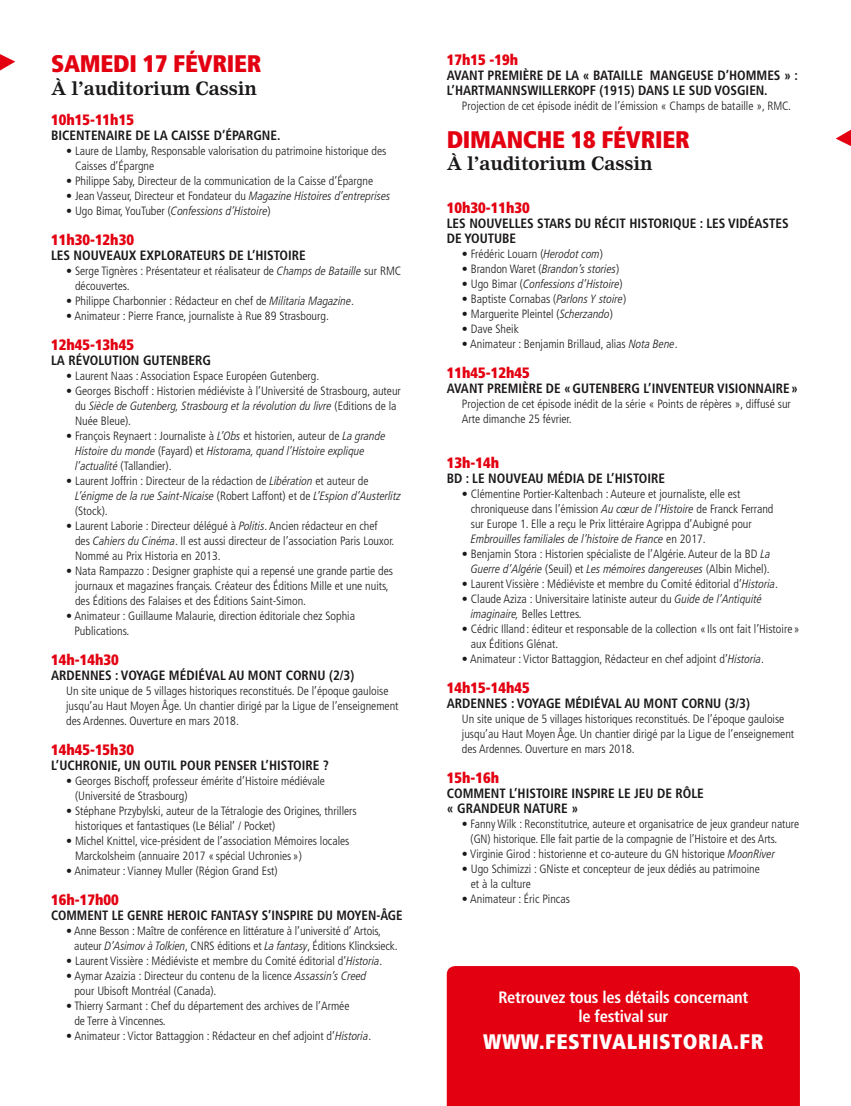
<style>
.page{position:relative;width:851px;height:1106px;background:#fff}
.page>*{position:absolute;margin:0;border:0;box-sizing:border-box;transform-origin:0 0}
.t1{font:900 condensed 24px "Frutiger LT Std";letter-spacing:-.01em;color:#e30011}
.t2{font:900 condensed 21px "Frutiger LT Std";letter-spacing:.03em;color:#fff}
.t3{font:700 18px "Nimrod";letter-spacing:-.01em;color:#1b1819}
.t4{font:700 condensed 16.5px/19.5px "Frutiger LT Std";letter-spacing:-.015em;color:#fff;text-align:center}
.t5{font:900 condensed 15px "Frutiger LT Std";color:#e30011}
.t6{font:700 condensed 13.5px/15px "Frutiger LT Std";color:#1b1819}
.t7{font:700 condensed 13.5px "Frutiger LT Std";color:#1b1819;scale:.95 1}
.t8{font:300 condensed 12px/15px "Frutiger LT Std";color:#1b1819}
.t9{font:italic 300 condensed 12px "Frutiger LT Std";color:#1b1819}
.s1{font-style:italic}
.s2{font-style:normal}
</style>
<div class="page">
<div style="left:446px;top:966px;width:353px;height:140px;background:#e30011"></div>
<svg style="left:0;top:54px;width:15px;height:17px"></svg>
<svg style="left:835px;top:130px;width:15px;height:16px"></svg>
<h1 class="t1" style="left:51px;top:49px;width:212px">SAMEDI 17 FÉVRIER</h1>
<h3 class="t3" style="left:51px;top:77px;width:207px">À l’auditorium Cassin</h3>
<p class="t5" style="left:51px;top:110px;width:84px">10h15-11h15</p>
<p class="t6" style="left:51px;top:127px;width:231px">BICENTENAIRE DE LA CAISSE D’ÉPARGNE.</p>
<p class="t8" style="left:75px;top:143px;width:313px;text-indent:-9px">• Laure de Llamby, Responsable valorisation du patrimoine historique des<br>Caisses d’Épargne</p>
<p class="t8" style="left:66px;top:173px;width:308px">• Philippe Saby, Directeur de la communication de la Caisse d’Épargne</p>
<p class="t8" style="left:66px;top:188px;width:326px">• Jean Vasseur, Directeur et Fondateur du <span class="s1">Magazine Histoires d’entreprises</span></p>
<p class="t9" style="left:66px;top:204px;width:206px"><span class="s2">• Ugo Bimar, YouTuber (</span>Confessions d’Histoire<span class="s2">)</span></p>
<p class="t5" style="left:51px;top:230px;width:84px">11h30-12h30</p>
<p class="t6" style="left:51px;top:247px;width:256px">LES NOUVEAUX EXPLORATEURS DE L’HISTOIRE</p>
<p class="t8" style="left:75px;top:263px;width:328px;text-indent:-9px">• Serge Tignères : Présentateur et réalisateur de <span class="s1">Champs de Bataille</span> sur RMC découvertes.</p>
<p class="t8" style="left:66px;top:293px;width:289px">• Philippe Charbonnier : Rédacteur en chef de <span class="s1">Militaria Magazine</span>.</p>
<p class="t8" style="left:66px;top:308px;width:264px">• Animateur : Pierre France, journaliste à Rue 89 Strasbourg.</p>
<p class="t5" style="left:51px;top:335px;width:84px">12h45-13h45</p>
<p class="t6" style="left:51px;top:352px;width:161px">LA RÉVOLUTION GUTENBERG</p>
<p class="t8" style="left:66px;top:368px;width:254px">• Laurent Naas : Association Espace Européen Gutenberg.</p>
<p class="t8" style="left:75px;top:383px;width:327px;text-indent:-9px">• Georges Bischoff : Historien médiéviste à l’Université de Strasbourg, auteur du <span class="s1">Siècle de Gutenberg, Strasbourg et la révolution du livre</span> (Editions de la<br>Nuée Bleue).</p>
<p class="t8" style="left:75px;top:428px;width:312px;text-indent:-9px">• François Reynaert : Journaliste à <span class="s1">L’Obs</span> et historien, auteur de <span class="s1">La grande<br>Histoire du monde</span> (Fayard) et <span class="s1">Historama, quand l’Histoire explique l’actualité</span> (Tallandier).</p>
<p class="t8" style="left:75px;top:473px;width:327px;text-indent:-9px">• Laurent Joffrin : Directeur de la rédaction de <span class="s1">Libération</span> et auteur de<br><span class="s1">L’énigme de la rue Saint-Nicaise</span> (Robert Laffont) et de <span class="s1">L’Espion d’Austerlitz </span>(Stock).</p>
<p class="t8" style="left:75px;top:518px;width:321px;text-indent:-9px">• Laurent Laborie : Directeur délégué à <span class="s1">Politis</span>. Ancien rédacteur en chef des <span class="s1">Cahiers du Cinéma</span>. Il est aussi directeur de l’association Paris Louxor.<br>Nommé au Prix Historia en 2013.</p>
<p class="t8" style="left:75px;top:563px;width:319px;text-indent:-9px">• Nata Rampazzo : Designer graphiste qui a repensé une grande partie des journaux et magazines français. Créateur des Éditions Mille et une nuits, des Éditions des Falaises et des Éditions Saint-Simon.</p>
<p class="t8" style="left:74px;top:608px;width:282px;text-indent:-8px">• Animateur : Guillaume Malaurie, direction éditoriale chez Sophia<br>Publications.</p>
<p class="t5" style="left:51px;top:650px;width:69px">14h-14h30</p>
<p class="t6" style="left:51px;top:667px;width:305px">ARDENNES : VOYAGE MÉDIÉVAL AU MONT CORNU (2/3)</p>
<p class="t8" style="left:66px;top:683px;width:334px">Un site unique de 5 villages historiques reconstitués. De l’époque gauloise jusqu’au Haut Moyen Âge. Un chantier dirigé par la Ligue de l’enseignement des Ardennes. Ouverture en mars 2018.</p>
<p class="t5" style="left:51px;top:740px;width:84px">14h45-15h30</p>
<p class="t6" style="left:51px;top:757px;width:279px">L’UCHRONIE, UN OUTIL POUR PENSER L’HISTOIRE ?</p>
<p class="t8" style="left:75px;top:773px;width:251px;text-indent:-9px">• Georges Bischoff, professeur émérite d’Histoire médiévale (Université de Strasbourg)</p>
<p class="t8" style="left:75px;top:803px;width:283px;text-indent:-9px">• Stéphane Przybylski, auteur de la Tétralogie des Origines, thrillers historiques et fantastiques (Le Bélial’ / Pocket)</p>
<p class="t8" style="left:75px;top:833px;width:276px;text-indent:-9px">• Michel Knittel, vice-président de l’association Mémoires locales<br>Marckolsheim (annuaire 2017 « spécial Uchronies »)</p>
<p class="t8" style="left:66px;top:863px;width:213px">• Animateur : Vianney Muller (Région Grand Est)</p>
<p class="t5" style="left:51px;top:890px;width:69px">16h-17h00</p>
<p class="t7" style="left:51px;top:907px;width:371px">COMMENT LE GENRE HEROIC FANTASY S’INSPIRE DU MOYEN-ÂGE</p>
<p class="t8" style="left:74px;top:923px;width:325px;text-indent:-8px">• Anne Besson : Maître de conférence en littérature à l’université d’ Artois, auteur <span class="s1">D’Asimov à Tolkien</span>, CNRS éditions et <span class="s1">La fantasy</span>, Éditions Klincksieck.</p>
<p class="t8" style="left:66px;top:953px;width:318px">• Laurent Vissière : Médiéviste et membre du Comité éditorial d’<span class="s1">Historia</span>.</p>
<p class="t8" style="left:74px;top:968px;width:293px;text-indent:-8px">• Aymar Azaizia : Directeur du contenu de la licence <span class="s1">Assassin’s Creed </span>pour Ubisoft Montréal (Canada).</p>
<p class="t8" style="left:74px;top:998px;width:276px;text-indent:-8px">• Thierry Sarmant : Chef du département des archives de l’Armée de Terre à Vincennes.</p>
<p class="t8" style="left:66px;top:1028px;width:306px">• Animateur : Victor Battaggion : Rédacteur en chef adjoint d’<span class="s1">Historia</span>.</p>
<p class="t5" style="left:446px;top:51px;width:73px">17h15 -19h</p>
<p class="t6" style="left:446px;top:68px;width:352px">AVANT PREMIÈRE DE LA « BATAILLE MANGEUSE D’HOMMES » :<br>L’HARTMANNSWILLERKOPF (1915) DANS LE SUD VOSGIEN.</p>
<p class="t8" style="left:462px;top:99px;width:331px">Projection de cet épisode inédit de l’émission « Champs de bataille », RMC.</p>
<h1 class="t1" style="left:446px;top:125px;width:244px">DIMANCHE 18 FÉVRIER</h1>
<h3 class="t3" style="left:446px;top:153px;width:207px">À l’auditorium Cassin</h3>
<p class="t5" style="left:446px;top:199px;width:84px">10h30-11h30</p>
<p class="t6" style="left:446px;top:216px;width:343px">LES NOUVELLES STARS DU RÉCIT HISTORIQUE : LES VIDÉASTES<br>DE YOUTUBE</p>
<p class="t8" style="left:462px;top:247px;width:142px">• Frédéric Louarn (<span class="s1">Herodot com</span>)</p>
<p class="t9" style="left:462px;top:262px;width:159px"><span class="s2">• Brandon Waret (</span>Brandon’s stories<span class="s2">)</span></p>
<p class="t9" style="left:462px;top:277px;width:162px"><span class="s2">• Ugo Bimar (</span>Confessions d’Histoire<span class="s2">)</span></p>
<p class="t8" style="left:462px;top:292px;width:166px">• Baptiste Cornabas (<span class="s1">Parlons Y stoire</span>)</p>
<p class="t8" style="left:462px;top:307px;width:152px">• Marguerite Pleintel (<span class="s1">Scherzando</span>)</p>
<p class="t8" style="left:462px;top:322px;width:58px">• Dave Sheik</p>
<p class="t8" style="left:462px;top:337px;width:217px">• Animateur : Benjamin Brillaud, alias <span class="s1">Nota Bene</span>.</p>
<p class="t5" style="left:446px;top:364px;width:84px">11h45-12h45</p>
<p class="t6" style="left:446px;top:381px;width:352px">AVANT PREMIÈRE DE «GUTENBERG L’INVENTEUR VISIONNAIRE»</p>
<p class="t8" style="left:462px;top:397px;width:330px">Projection de cet épisode inédit de la série « Points de répères », diffusé sur<br>Arte dimanche 25 février.</p>
<p class="t5" style="left:446px;top:454px;width:54px">13h-14h</p>
<p class="t6" style="left:446px;top:471px;width:220px">BD : LE NOUVEAU MÉDIA DE L’HISTOIRE</p>
<p class="t8" style="left:470px;top:487px;width:304px;text-indent:-9px">• Clémentine Portier-Kaltenbach : Auteure et journaliste, elle est chroniqueuse dans l’émission <span class="s1">Au cœur de l’Histoire</span> de Franck Ferrand sur Europe 1. Elle a reçu le Prix littéraire Agrippa d’Aubigné pour <span class="s1">Embrouilles familiales de l’histoire de France</span> en 2017.</p>
<p class="t8" style="left:462px;top:547px;width:310px;text-align:right">• Benjamin Stora : Historien spécialiste de l’Algérie. Auteur de la BD <span class="s1">La<br>Guerre d’Algérie</span> (Seuil) et <span class="s1">Les mémoires dangereuses</span> (Albin Michel).</p>
<p class="t8" style="left:462px;top:577px;width:318px">• Laurent Vissière : Médiéviste et membre du Comité éditorial d’<span class="s1">Historia</span>.</p>
<p class="t8" style="left:470px;top:592px;width:293px;text-indent:-9px">• Claude Aziza : Universitaire latiniste auteur du <span class="s1">Guide de l’Antiquité imaginaire,</span> Belles Lettres.</p>
<p class="t8" style="left:470px;top:622px;width:330px;text-indent:-9px">• Cédric Illand : éditeur et responsable de la collection « Ils ont fait l’Histoire » aux Éditions Glénat.</p>
<p class="t8" style="left:462px;top:652px;width:304px">• Animateur : Victor Battaggion, Rédacteur en chef adjoint d’<span class="s1">Historia</span>.</p>
<p class="t5" style="left:446px;top:679px;width:84px">14h15-14h45</p>
<p class="t6" style="left:446px;top:696px;width:305px">ARDENNES : VOYAGE MÉDIÉVAL AU MONT CORNU (3/3)</p>
<p class="t8" style="left:462px;top:712px;width:334px">Un site unique de 5 villages historiques reconstitués. De l’époque gauloise jusqu’au Haut Moyen Âge. Un chantier dirigé par la Ligue de l’enseignement des Ardennes. Ouverture en mars 2018.</p>
<p class="t5" style="left:446px;top:769px;width:54px">15h-16h</p>
<p class="t6" style="left:446px;top:786px;width:258px">COMMENT L’HISTOIRE INSPIRE LE JEU DE RÔLE « GRANDEUR NATURE »</p>
<p class="t8" style="left:470px;top:817px;width:330px;text-indent:-9px">• Fanny Wilk : Reconstitutrice, auteure et organisatrice de jeux grandeur nature (GN) historique. Elle fait partie de la compagnie de l’Histoire et des Arts.</p>
<p class="t8" style="left:462px;top:847px;width:314px">• Virginie Girod : historienne et co-auteure du GN historique <span class="s1">MoonRiver</span></p>
<p class="t8" style="left:470px;top:862px;width:290px;text-indent:-9px">• Ugo Schimizzi : GNiste et concepteur de jeux dédiés au patrimoine et à la culture</p>
<p class="t8" style="left:462px;top:892px;width:109px">• Animateur : Éric Pincas</p>
<h3 class="t4" style="left:498px;top:987px;width:251px">Retrouvez tous les détails concernant le festival sur</h3>
<h2 class="t2" style="left:483px;top:1029px;width:282px">WWW.FESTIVALHISTORIA.FR</h2>
</div>
